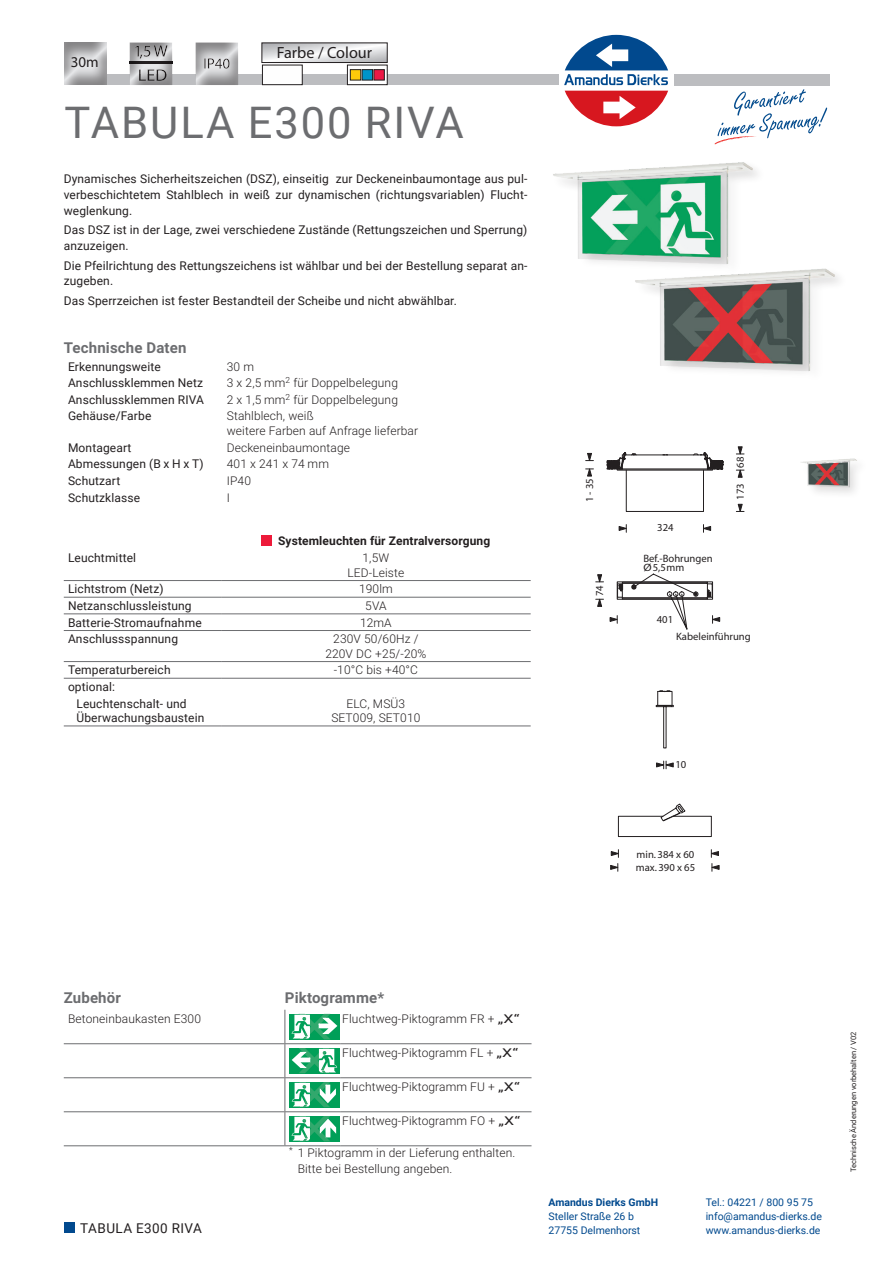
<style>
.page{position:relative;width:893px;height:1263px;background:#fff}
.page>*{position:absolute;margin:0;border:0;box-sizing:border-box;transform-origin:0 0}
.t1{font:43.5px "Roboto";letter-spacing:.045em;color:#6c6d70}
.t2{font:16.2px "Myriad Pro";color:#231f20}
.t3{font:700 15px "Roboto";letter-spacing:.01em;color:#6c6d70}
.t4{font:15px "Myriad Pro";color:#231f20}
.t5{font:13.5px "Roboto";letter-spacing:.035em;color:#231f20}
.t6{font:12px/15.6px "Roboto";letter-spacing:.01em;color:#231f20}
.t7{font:300 12px/14.4px "Roboto";letter-spacing:.01em;color:#231f20;text-align:center}
.t8{font:700 12px "Roboto";letter-spacing:.01em;color:#231f20}
.t9{font:10.65px/8.6px "Myriad";color:#231f20}
.t10{font:10.5px/13.6px "Roboto";color:#01498e}
.t11{font:700 10.5px "Roboto";color:#01498e}
.t12{font:7.5px "Roboto";color:#231f20}
.s1{font-weight:900}
</style>
<div class="page">
<div style="left:64px;top:1222px;width:10px;height:11px;background:#01498e"></div>
<div style="left:674px;top:74px;width:155px;height:11px;background:#bcbdc0"></div>
<svg style="left:565px;top:91px;width:103px;height:35px"></svg>
<svg style="left:564px;top:35px;width:104px;height:50px"></svg>
<div style="left:65px;top:74px;width:494px;height:11px;background:#bcbdc0"></div>
<svg style="left:715px;top:89px;width:112px;height:55px"></svg>
<svg style="left:586px;top:446px;width:159px;height:184px"></svg>
<img style="left:801px;top:458px;width:56px;height:34px">
<svg style="left:610px;top:690px;width:110px;height:181px"></svg>
<div style="left:128px;top:41px;width:45px;height:47px;background:#231f20;opacity:.5"></div>
<div style="left:62px;top:41px;width:45px;height:47px;background:#231f20;opacity:.5"></div>
<hr style="left:221px;top:630px;width:310px;height:1px;background:#6c6d70">
<hr style="left:64px;top:580px;width:157px;height:1px;background:#6c6d70">
<hr style="left:221px;top:580px;width:310px;height:1px;background:#6c6d70">
<hr style="left:64px;top:597px;width:157px;height:1px;background:#6c6d70">
<hr style="left:221px;top:597px;width:310px;height:1px;background:#6c6d70">
<hr style="left:64px;top:613px;width:157px;height:1px;background:#6c6d70">
<hr style="left:221px;top:613px;width:310px;height:1px;background:#6c6d70">
<hr style="left:64px;top:630px;width:157px;height:1px;background:#6c6d70">
<hr style="left:64px;top:661px;width:157px;height:1px;background:#6c6d70">
<hr style="left:221px;top:661px;width:310px;height:1px;background:#6c6d70">
<hr style="left:64px;top:678px;width:157px;height:1px;background:#6c6d70">
<hr style="left:221px;top:678px;width:310px;height:1px;background:#6c6d70">
<hr style="left:64px;top:725px;width:157px;height:1px;background:#6c6d70">
<hr style="left:221px;top:725px;width:310px;height:1px;background:#6c6d70">
<div style="left:262px;top:535px;width:10px;height:10px;background:#ed1a3a"></div>
<hr style="left:285px;top:1010px;width:1px;height:33px;background:#6c6d70">
<hr style="left:285px;top:1044px;width:1px;height:33px;background:#6c6d70">
<hr style="left:285px;top:1078px;width:1px;height:33px;background:#6c6d70">
<hr style="left:285px;top:1112px;width:1px;height:33px;background:#6c6d70">
<hr style="left:285px;top:1111px;width:55px;height:1px;background:#6c6d70">
<hr style="left:340px;top:1111px;width:191px;height:1px;background:#6c6d70">
<hr style="left:64px;top:1043px;width:221px;height:1px;background:#6c6d70">
<hr style="left:285px;top:1043px;width:55px;height:1px;background:#6c6d70">
<hr style="left:340px;top:1043px;width:191px;height:1px;background:#6c6d70">
<hr style="left:64px;top:1077px;width:221px;height:1px;background:#6c6d70">
<hr style="left:285px;top:1077px;width:55px;height:1px;background:#6c6d70">
<hr style="left:340px;top:1077px;width:191px;height:1px;background:#6c6d70">
<hr style="left:64px;top:1111px;width:221px;height:1px;background:#6c6d70">
<hr style="left:64px;top:1145px;width:221px;height:1px;background:#6c6d70">
<hr style="left:285px;top:1145px;width:55px;height:1px;background:#6c6d70">
<hr style="left:340px;top:1145px;width:191px;height:1px;background:#6c6d70">
<div style="left:289px;top:1014px;width:51px;height:25px;background:#009f58"></div>
<svg style="left:291px;top:1014px;width:46px;height:25px"></svg>
<div style="left:289px;top:1048px;width:51px;height:25px;background:#009f58"></div>
<svg style="left:292px;top:1048px;width:45px;height:25px"></svg>
<div style="left:289px;top:1082px;width:51px;height:25px;background:#009f58"></div>
<svg style="left:292px;top:1082px;width:44px;height:25px"></svg>
<div style="left:289px;top:1116px;width:51px;height:25px;background:#009f58"></div>
<svg style="left:291px;top:1116px;width:45px;height:25px"></svg>
<div style="left:194px;top:41px;width:45px;height:47px;background:#231f20;opacity:.5"></div>
<img style="left:553px;top:162px;width:204px;height:100px">
<img style="left:618px;top:249px;width:221px;height:123px">
<svg style="left:263px;top:45px;width:123px;height:16px"></svg>
<div style="left:261px;top:43px;width:127px;height:20px;border:1px solid #231f20"></div>
<div style="left:262px;top:65px;width:40px;height:20px;background:#fefefe"></div>
<div style="left:262px;top:65px;width:41px;height:20px;border:1px solid #231f20"></div>
<svg style="left:349px;top:69px;width:37px;height:14px"></svg>
<div style="left:347px;top:65px;width:41px;height:20px;border:1px solid #231f20"></div>
<div style="left:350px;top:70px;width:11px;height:10px;background:#feca0a;border:1px solid #231f20"></div>
<div style="left:362px;top:70px;width:11px;height:10px;background:#0094c8;border:1px solid #231f20"></div>
<div style="left:374px;top:70px;width:10px;height:10px;background:#ed1845"></div>
<p class="t4" style="left:71px;top:53px;width:29px">30m</p>
<h2 class="t2" style="left:277px;top:43px;width:97px">Farbe / Colour</h2>
<h1 class="t1" style="left:65px;top:92px;width:401px">TABULA E300 RIVA</h1>
<p class="t6" style="left:64px;top:171px;width:465px;text-align:justify">Dynamisches Sicherheitszeichen (DSZ), einseitig zur Deckeneinbaumontage aus pul&shy;verbeschichtetem Stahlblech in weiß zur dynamischen (richtungsvariablen) Flucht&shy;weglenkung.</p>
<p class="t6" style="left:64px;top:222px;width:465px">Das DSZ ist in der Lage, zwei verschiedene Zustände (Rettungszeichen und Sperrung) anzuzeigen.</p>
<p class="t6" style="left:64px;top:257px;width:465px">Die Pfeilrichtung des Rettungszeichens ist wählbar und bei der Bestellung separat an&shy;zugeben.</p>
<p class="t6" style="left:64px;top:293px;width:395px">Das Sperrzeichen ist fester Bestandteil der Scheibe und nicht abwählbar.</p>
<p class="t3" style="left:64px;top:338px;width:124px">Technische Daten</p>
<p class="t6" style="left:68px;top:358px;width:94px">Erkennungsweite</p>
<p class="t7" style="left:227px;top:359px;width:29px">30 m</p>
<p class="t6" style="left:68px;top:375px;width:136px">Anschlussklemmen Netz</p>
<p class="t7" style="left:227px;top:375px;width:173px">3 x 2,5 mm<sup>2</sup> für Doppelbelegung</p>
<p class="t6" style="left:68px;top:391px;width:137px">Anschlussklemmen RIVA</p>
<p class="t7" style="left:227px;top:392px;width:173px">2 x 1,5 mm<sup>2</sup> für Doppelbelegung</p>
<p class="t6" style="left:68px;top:408px;width:85px">Gehäuse/Farbe</p>
<p class="t7" style="left:227px;top:409px;width:193px;text-align:left">Stahlblech, weiß<br>weitere Farben auf Anfrage lieferbar</p>
<p class="t6" style="left:68px;top:439px;width:65px">Montageart</p>
<p class="t7" style="left:227px;top:440px;width:125px">Deckeneinbaumontage</p>
<p class="t6" style="left:68px;top:456px;width:137px">Abmessungen (B x H x T)</p>
<p class="t7" style="left:227px;top:456px;width:104px">401 x 241 x 74 mm</p>
<p class="t6" style="left:68px;top:472px;width:54px">Schutzart</p>
<p class="t7" style="left:227px;top:473px;width:26px">IP40</p>
<p class="t6" style="left:68px;top:489px;width:74px">Schutzklasse</p>
<p class="t7" style="left:227px;top:490px;width:5px">I</p>
<p class="t8" style="left:278px;top:532px;width:214px">Systemleuchten für Zentralversorgung</p>
<p class="t6" style="left:68px;top:550px;width:70px">Leuchtmittel</p>
<p class="t7" style="left:347px;top:550px;width:58px">1,5W<br>LED-Leiste</p>
<p class="t6" style="left:68px;top:581px;width:97px">Lichtstrom (Netz)</p>
<p class="t7" style="left:359px;top:581px;width:35px">190lm</p>
<p class="t6" style="left:68px;top:597px;width:125px">Netzanschlussleistung</p>
<p class="t7" style="left:365px;top:598px;width:23px">5VA</p>
<p class="t6" style="left:68px;top:614px;width:135px">Batterie-Stromaufnahme</p>
<p class="t7" style="left:360px;top:615px;width:33px">12mA</p>
<p class="t6" style="left:68px;top:631px;width:112px">Anschlussspannung</p>
<p class="t7" style="left:325px;top:631px;width:103px">230V 50/60Hz /<br>220V DC +25/-20%</p>
<p class="t6" style="left:68px;top:662px;width:104px">Temperaturbereich</p>
<p class="t7" style="left:334px;top:662px;width:86px">-10°C bis +40°C</p>
<p class="t6" style="left:77px;top:678px;width:112px;line-height:16.6px;text-indent:-9px">optional:<br>Leuchtenschalt- und</p>
<p class="t6" style="left:77px;top:710px;width:129px">Überwachungsbaustein</p>
<p class="t7" style="left:331px;top:696px;width:91px">ELC, MSÜ3<br>SET009, SET010</p>
<p class="t9" style="left:586px;top:502px;width:26px;rotate:-90deg">1 - 35</p>
<p class="t9" style="left:586px;top:510px;width:26px;rotate:-90deg">1 - 35</p>
<p class="t9" style="left:596px;top:596px;width:12px;rotate:-90deg">74</p>
<p class="t9" style="left:596px;top:604px;width:12px;rotate:-90deg">74</p>
<p class="t9" style="left:736px;top:468px;width:12px;rotate:-90deg">68</p>
<p class="t9" style="left:736px;top:476px;width:12px;rotate:-90deg">68</p>
<p class="t9" style="left:657px;top:524px;width:18px">324</p>
<p class="t9" style="left:643px;top:555px;width:71px">Bef.-Bohrungen<br>Ø5,5mm</p>
<p class="t9" style="left:643px;top:563px;width:71px">Bef.-Bohrungen</p>
<p class="t9" style="left:657px;top:616px;width:18px">401</p>
<p class="t9" style="left:736px;top:500px;width:18px;rotate:-90deg">173</p>
<p class="t9" style="left:736px;top:508px;width:18px;rotate:-90deg">173</p>
<p class="t9" style="left:676px;top:632px;width:76px">Kabeleinführung</p>
<p class="t9" style="left:675px;top:761px;width:12px">10</p>
<p class="t9" style="left:636px;top:847px;width:61px;line-height:13.8px">min. 384 x 60 max. 390 x 65</p>
<p class="t9" style="left:636px;top:856px;width:61px">max. 390 x 65</p>
<p class="t3" style="left:64px;top:987px;width:59px">Zubehör</p>
<p class="t3" style="left:285px;top:987px;width:101px">Piktogramme*</p>
<p class="t7" style="left:68px;top:1011px;width:134px">Betoneinbaukasten E300</p>
<p class="t7" style="left:342px;top:1011px;width:179px">Fluchtweg-Piktogramm FR + <span class="s1">„X“</span></p>
<p class="t7" style="left:342px;top:1045px;width:177px">Fluchtweg-Piktogramm FL + <span class="s1">„X“</span></p>
<p class="t7" style="left:342px;top:1079px;width:179px">Fluchtweg-Piktogramm FU + <span class="s1">„X“</span></p>
<p class="t7" style="left:342px;top:1113px;width:179px">Fluchtweg-Piktogramm FO + <span class="s1">„X“</span></p>
<p class="t7" style="left:298px;top:1145px;width:219px;line-height:15.6px;text-align:left;text-indent:-9px"><sup>*</sup> 1 Piktogramm in der Lieferung enthalten.<br>Bitte bei Bestellung angeben.</p>
<p class="t5" style="left:80px;top:1219px;width:123px">TABULA E300 RIVA</p>
<p class="t11" style="left:549px;top:1195px;width:111px">Amandus Dierks GmbH</p>
<p class="t10" style="left:549px;top:1209px;width:93px">Steller Straße 26 b<br>27755 Delmenhorst</p>
<p class="t10" style="left:706px;top:1195px;width:118px">Tel.: 04221 / 800 95 75 info@amandus-dierks.de www.amandus-dierks.de</p>
<p class="t12" style="left:848px;top:1172px;width:142px;rotate:-90deg">Technische Änderungen vorbehalten / V02</p>
</div>
